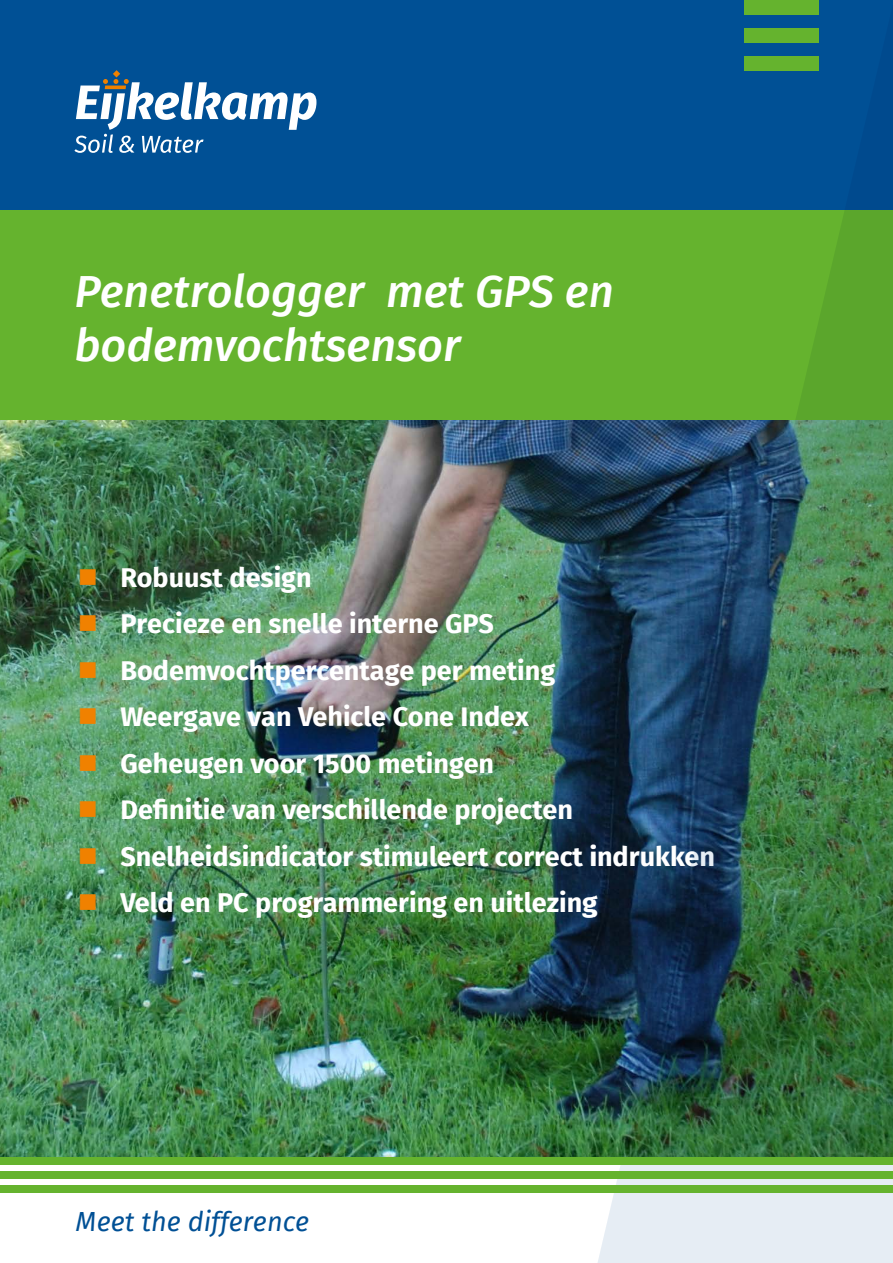
<style>
.page{position:relative;width:893px;height:1263px;background:#fff}
.page>*{position:absolute;margin:0;border:0;box-sizing:border-box;transform-origin:0 0}
.t1{font:italic 500 45px/54px "Fira Sans";color:#fff}
.t2{font:700 27px "Fira Sans";color:#fff}
.t3{font:italic 27px "Fira Sans";color:#005095}
.s1{color:#f08100}
</style>
<div class="page">
<img style="left:0;top:420px;width:595px;height:737px">
<div style="left:0;top:0;width:893px;height:210px;background:#005095"></div>
<div style="left:0;top:210px;width:893px;height:210px;background:#65b32e"></div>
<svg style="left:74px;top:70px;width:242px;height:83px"></svg>
<img style="left:595px;top:0;width:298px;height:1263px">
<div style="left:0;top:1172px;width:893px;height:7px;background:#65b32e"></div>
<div style="left:0;top:1186px;width:893px;height:7px;background:#65b32e"></div>
<div style="left:0;top:1157px;width:893px;height:7px;background:#65b32e"></div>
<h1 class="t1" style="left:74px;top:262px;width:542px">Penetrologger met GPS en bodemvochtsensor</h1>
<p class="t2" style="left:78px;top:554px;width:235px"><span class="s1">■</span> Robuust design</p>
<p class="t2" style="left:78px;top:601px;width:417px"><span class="s1">■</span> Precieze en snelle interne GPS</p>
<p class="t2" style="left:78px;top:647px;width:479px"><span class="s1">■</span> Bodemvochtpercentage per meting</p>
<p class="t2" style="left:78px;top:694px;width:452px"><span class="s1">■</span> Weergave van Vehicle Cone Index</p>
<p class="t2" style="left:78px;top:740px;width:418px"><span class="s1">■</span> Geheugen voor 1500 metingen</p>
<p class="t2" style="left:78px;top:787px;width:497px"><span class="s1">■</span> Definitie van verschillende projecten</p>
<p class="t2" style="left:78px;top:833px;width:639px"><span class="s1">■</span> Snelheidsindicator stimuleert correct indrukken</p>
<p class="t2" style="left:78px;top:880px;width:521px"><span class="s1">■</span> Veld en PC programmering en uitlezing</p>
<p class="t3" style="left:75px;top:1201px;width:235px">Meet the difference</p>
</div>
